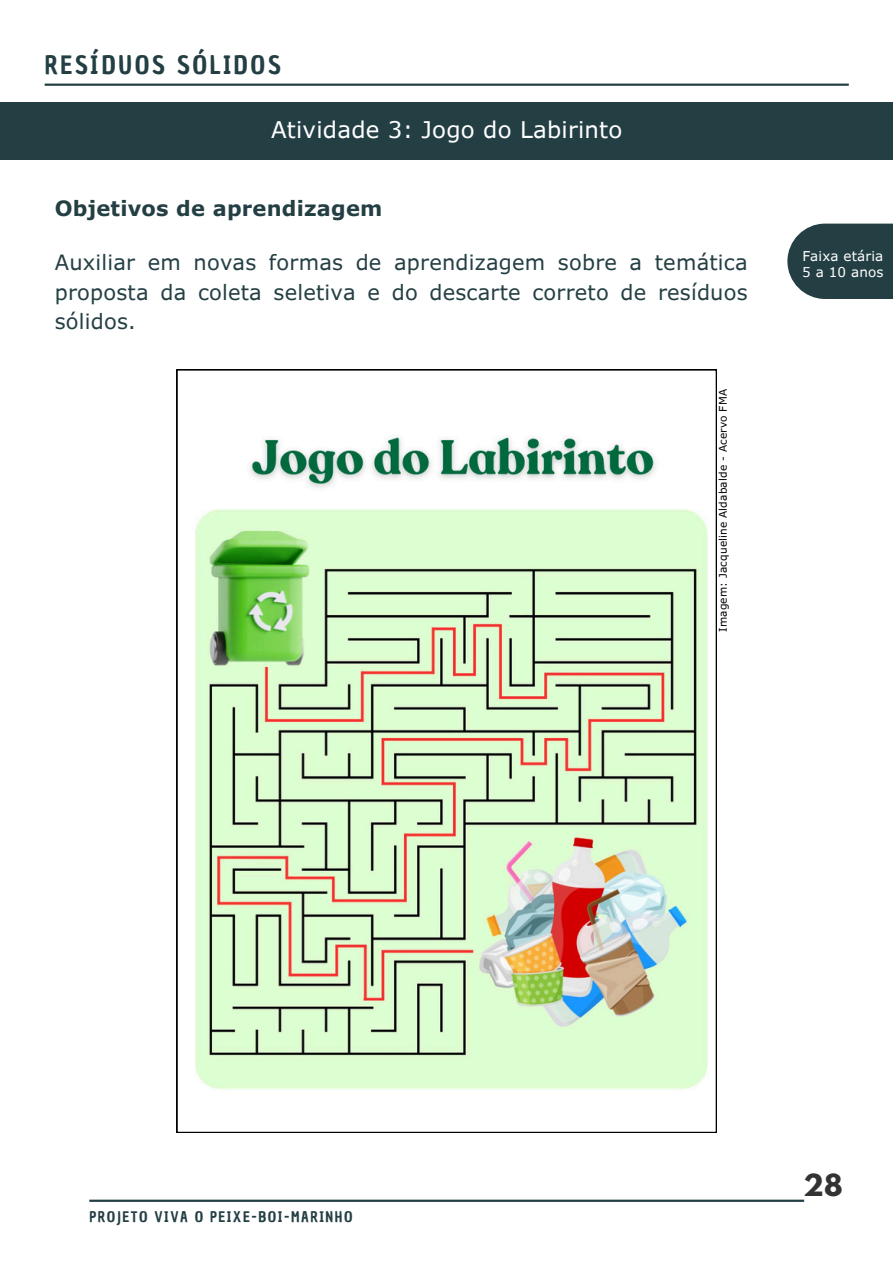
<style>
.page{position:relative;width:893px;height:1264px;background:#fff}
.page>*{position:absolute;margin:0;border:0;box-sizing:border-box;transform-origin:0 0}
.t1{font:700 27px "League Spartan";color:#333}
.t2{font:24.75px "Chau Philomene One";letter-spacing:.11em;color:#243f44}
.t3{font:22.95px "Verdana Pro";letter-spacing:.01em;color:#fff}
.t4{font:21px/29.2px "Verdana Pro";letter-spacing:.01em;color:#243f44;text-align:justify}
.t5{font:700 21px "Verdana Pro";letter-spacing:.01em;color:#243f44}
.t6{font:14.25px "Chau Philomene One";letter-spacing:.11em;color:#243f44}
.t7{font:13.5px/15.8px "Verdana Pro";letter-spacing:.01em;color:#fff}
.t8{font:10.5px "Verdana Pro";letter-spacing:.015em;color:#000}
</style>
<div class="page">
<hr style="left:45px;top:84px;width:803px;height:2px;background:#243f44">
<div style="left:0;top:102px;width:892px;height:57px;background:#243f44"></div>
<hr style="left:89px;top:1199px;width:715px;height:2px;background:#243f44">
<svg style="left:787px;top:223px;width:105px;height:76px;background:#375054"></svg>
<svg style="left:177px;top:369px;width:539px;height:763px"></svg>
<h1 class="t2" style="left:45px;top:48px;width:238px">RESÍDUOS SÓLIDOS</h1>
<p class="t3" style="left:271px;top:115px;width:353px">Atividade 3: Jogo do Labirinto</p>
<p class="t5" style="left:55px;top:195px;width:329px">Objetivos de aprendizagem</p>
<h2 class="t4" style="left:55px;top:247px;width:694px">Auxiliar em novas formas de aprendizagem sobre a temática proposta da coleta seletiva e do descarte correto de resíduos sólidos.</h2>
<p class="t8" style="left:716px;top:631px;width:244px;rotate:-90deg">Imagem: Jacqueline Aldabalde - Acervo FMA</p>
<h4 class="t7" style="left:802px;top:248px;width:83px">Faixa etária<br>5 a 10 anos</h4>
<h3 class="t6" style="left:89px;top:1207px;width:265px">PROJETO VIVA O PEIXE-BOI-MARINHO</h3>
<p class="t1" style="left:803px;top:1171px;width:41px">28</p>
</div>
